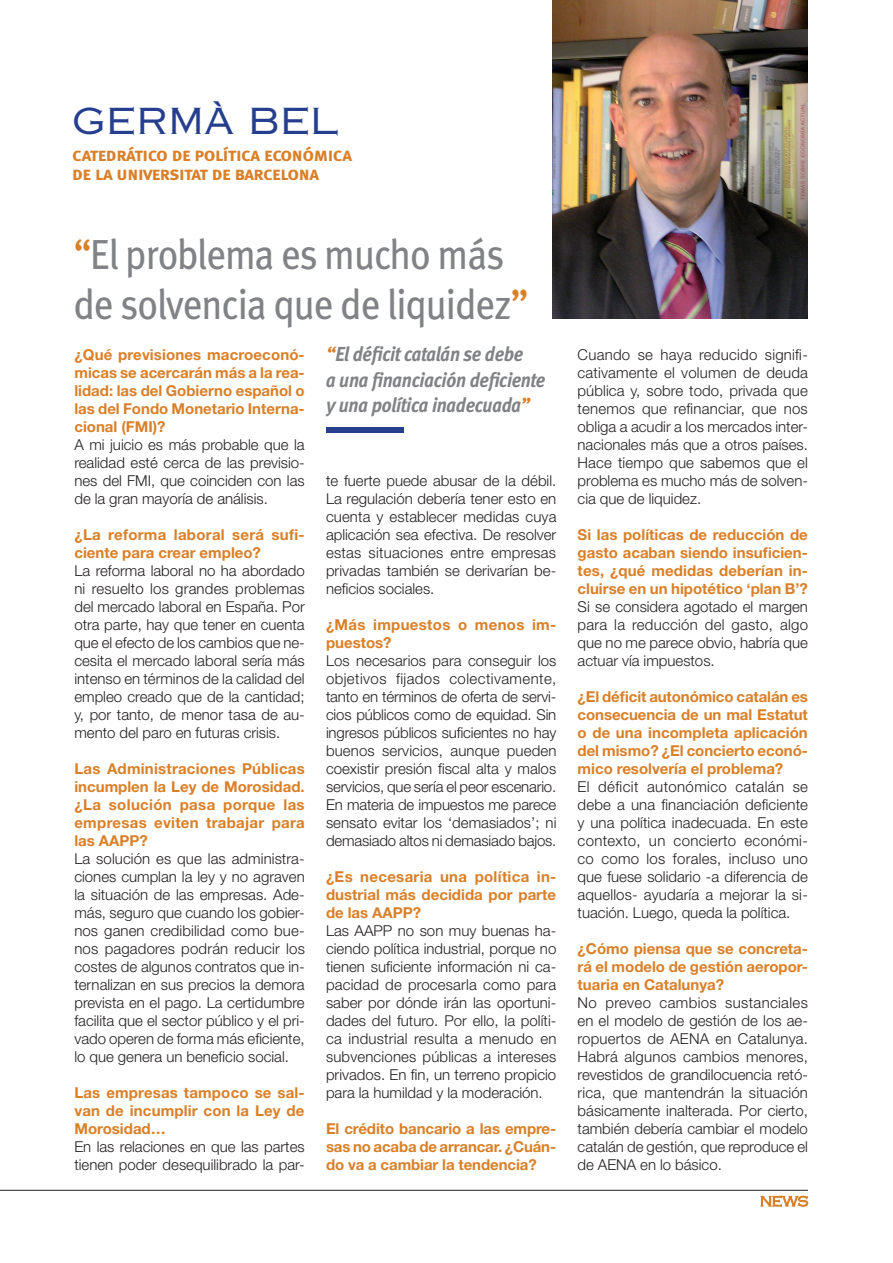
<style>
.page{position:relative;width:893px;height:1263px;background:#fff}
.page>*{position:absolute;margin:0;border:0;box-sizing:border-box;transform-origin:0 0}
.t1{font:42px/49.5px "Meta";letter-spacing:-.025em;color:#808285;scale:.92 1}
.t2{font:36px "Copperplate Gothic Std 32 AB";color:#253f8e}
.t3{font:italic 700 20.25px/25.5px "Meta";letter-spacing:-.015em;color:#808285;scale:.92 1}
.t4{font:18.75px/19.5px "Meta Bold Caps";letter-spacing:-.025em;color:#d97f27}
.t5{font:300 15px/18px "Helvetica Neue LT Std";color:#231f20;text-align:justify}
.t6{font:700 15px/18px "Helvetica Neue LT Std";color:#d97f27;text-align:justify}
.t7{font:700 15px/18px "Helvetica Neue LT Std";letter-spacing:.02em;color:#d97f27}
.s1{color:#d97f27}
</style>
<div class="page">
<svg style="left:761px;top:1195px;width:47px;height:12px"></svg>
<hr style="left:0;top:1190px;width:808px;height:1px;background:#231f20">
<div style="left:326px;top:427px;width:78px;height:6px;background:#253f8e"></div>
<img style="left:553px;top:0;width:255px;height:319px">
<h2 class="t2" style="left:72px;top:99px;width:267px">GERMÀ BEL</h2>
<p class="t4" style="left:72px;top:144px;width:281px">catedrático de política económica de la universitat de barcelona</p>
<h1 class="t1" style="left:73px;top:229px;width:496px"><span class="s1">“</span>El problema es mucho más de solvencia que de liquidez<span class="s1">”</span></h1>
<p class="t6" style="left:74px;top:345px;width:232px">¿Qué previsiones macroeconó&shy;micas se acercarán más a la rea&shy;lidad: las del Gobierno español o las del Fondo Monetario Interna&shy;cional (FMI)?</p>
<p class="t5" style="left:74px;top:435px;width:232px">A mi juicio es más probable que la realidad esté cerca de las previsio&shy;nes del FMI, que coinciden con las de la gran mayoría de análisis.</p>
<p class="t6" style="left:74px;top:525px;width:232px">¿La reforma laboral será sufi&shy;ciente para crear empleo?</p>
<p class="t5" style="left:74px;top:561px;width:232px">La reforma laboral no ha abordado ni resuelto los grandes problemas del mercado laboral en España. Por otra parte, hay que tener en cuenta que el efecto de los cambios que ne&shy;cesita el mercado laboral sería más intenso en términos de la calidad del empleo creado que de la cantidad; y, por tanto, de menor tasa de au&shy;mento del paro en futuras crisis.</p>
<p class="t6" style="left:74px;top:759px;width:232px">Las Administraciones Públicas incumplen la Ley de Morosidad. ¿La solución pasa porque las empresas eviten trabajar para las AAPP?</p>
<p class="t5" style="left:74px;top:849px;width:232px">La solución es que las administra&shy;ciones cumplan la ley y no agraven la situación de las empresas. Ade&shy;más, seguro que cuando los gobier&shy;nos ganen credibilidad como bue&shy;nos pagadores podrán reducir los costes de algunos contratos que in&shy;ternalizan en sus precios la demora prevista en el pago. La certidumbre facilita que el sector público y el pri&shy;vado operen de forma más eficiente, lo que genera un beneficio social.</p>
<p class="t6" style="left:74px;top:1083px;width:232px">Las empresas tampoco se sal&shy;van de incumplir con la Ley de Morosidad…</p>
<p class="t5" style="left:74px;top:1137px;width:232px">En las relaciones en que las partes tienen poder desequilibrado la par-</p>
<h3 class="t3" style="left:326px;top:341px;width:240px"><span class="s1">“</span>El déficit catalán se debe<br>a una financiación deficiente y una política inadecuada<span class="s1">”</span></h3>
<p class="t5" style="left:326px;top:471px;width:232px">te fuerte puede abusar de la débil.<br>La regulación debería tener esto en cuenta y establecer medidas cuya aplicación sea efectiva. De resolver estas situaciones entre empresas privadas también se derivarían be&shy;neficios sociales.</p>
<p class="t7" style="left:326px;top:615px;width:232px">¿Más impuestos o menos im&shy;puestos?</p>
<p class="t5" style="left:326px;top:651px;width:232px">Los necesarios para conseguir los objetivos fijados colectivamente, tanto en términos de oferta de servi&shy;cios públicos como de equidad. Sin ingresos públicos suficientes no hay buenos servicios, aunque pueden coexistir presión fiscal alta y malos servicios, que sería el peor escenario.<br>En materia de impuestos me parece sensato evitar los ‘demasiados’; ni demasiado altos ni demasiado bajos.</p>
<p class="t6" style="left:326px;top:867px;width:232px">¿Es necesaria una política in&shy;dustrial más decidida por parte de las AAPP?</p>
<p class="t5" style="left:326px;top:921px;width:232px">Las AAPP no son muy buenas ha&shy;ciendo política industrial, porque no tienen suficiente información ni ca&shy;pacidad de procesarla como para saber por dónde irán las oportuni&shy;dades del futuro. Por ello, la políti&shy;ca industrial resulta a menudo en subvenciones públicas a intereses privados. En fin, un terreno propicio para la humildad y la moderación.</p>
<p class="t6" style="left:326px;top:1119px;width:232px">El crédito bancario a las empre&shy;sas no acaba de arrancar. ¿Cuán&shy;do va a cambiar la tendencia?</p>
<p class="t5" style="left:578px;top:345px;width:232px">Cuando se haya reducido signifi&shy;cativamente el volumen de deuda pública y, sobre todo, privada que tenemos que refinanciar, que nos obliga a acudir a los mercados inter&shy;nacionales más que a otros países.<br>Hace tiempo que sabemos que el problema es mucho más de solven&shy;cia que de liquidez.</p>
<p class="t6" style="left:578px;top:525px;width:232px">Si las políticas de reducción de gasto acaban siendo insuficien&shy;tes, ¿qué medidas deberían in&shy;cluirse en un hipotético ‘plan B’?</p>
<p class="t5" style="left:578px;top:597px;width:232px">Si se considera agotado el margen para la reducción del gasto, algo que no me parece obvio, habría que actuar vía impuestos.</p>
<p class="t6" style="left:578px;top:687px;width:232px">¿El déficit autonómico catalán es consecuencia de un mal Estatut o de una incompleta aplicación del mismo? ¿El concierto econó&shy;mico resolvería el problema?</p>
<p class="t5" style="left:578px;top:777px;width:232px">El déficit autonómico catalán se debe a una financiación deficiente y una política inadecuada. En este contexto, un concierto económi&shy;co como los forales, incluso uno que fuese solidario -a diferencia de aquellos- ayudaría a mejorar la si&shy;tuación. Luego, queda la política.</p>
<p class="t6" style="left:578px;top:939px;width:232px">¿Cómo piensa que se concreta&shy;rá el modelo de gestión aeropor&shy;tuaria en Catalunya?</p>
<p class="t5" style="left:578px;top:993px;width:232px">No preveo cambios sustanciales en el modelo de gestión de los ae&shy;ropuertos de AENA en Catalunya.<br>Habrá algunos cambios menores, revestidos de grandilocuencia retó&shy;rica, que mantendrán la situación básicamente inalterada. Por cierto, también debería cambiar el modelo catalán de gestión, que reproduce el de AENA en lo básico.</p>
</div>
